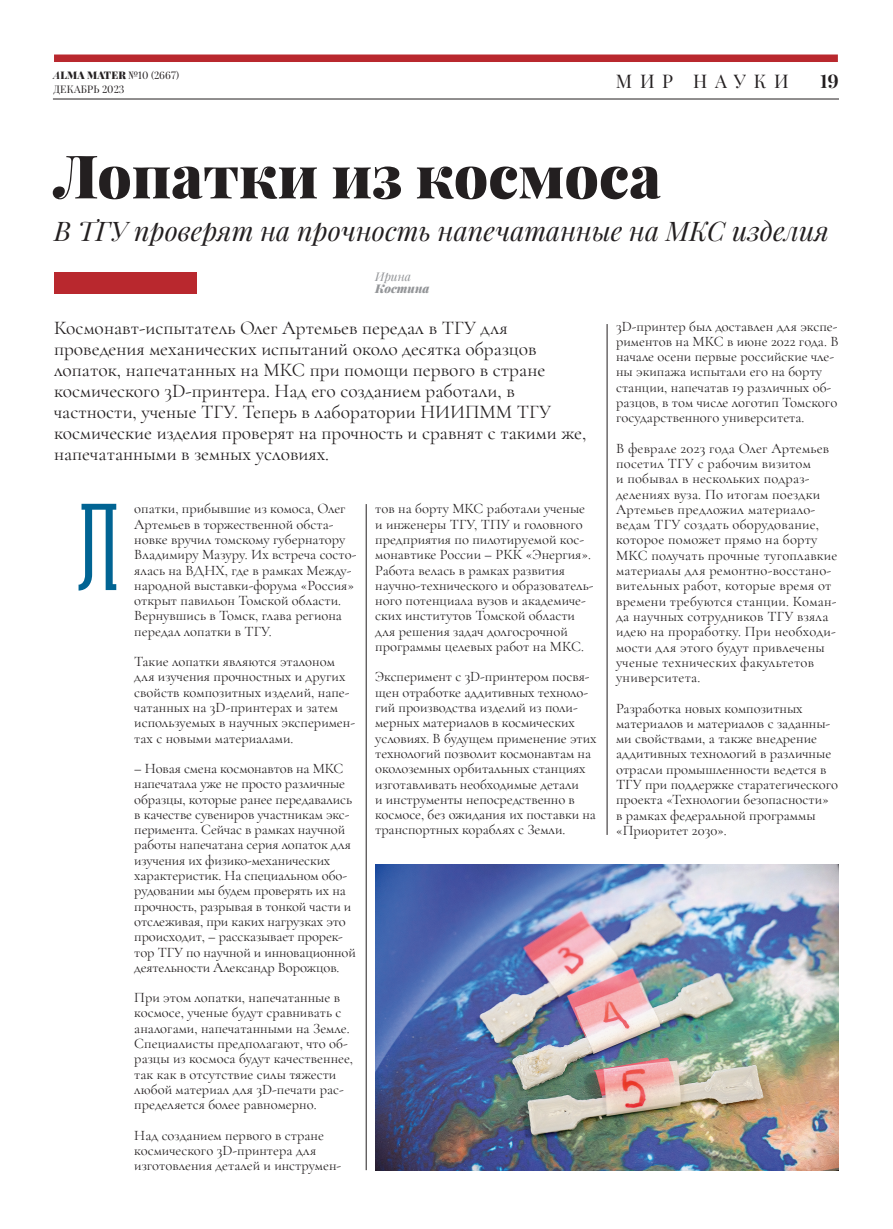
<style>
.page{position:relative;width:893px;height:1229px;background:#fff}
.page>*{position:absolute;margin:0;border:0;box-sizing:border-box;transform-origin:0 0}
.t1{font:123.3px "Ristretto Slab Pro";color:#016493}
.Alma_head_50{font:900 60px "Playfair Display";color:#231f20}
.Alma_Subhead_22{font:italic 27px "Playfair Display";color:#231f20}
.Alma_lead{font:19.5px/21px "Cormorant Garamond";color:#231f20}
.t2{font:18.75px "Playfair Display";letter-spacing:.41em;color:#231f20}
.t3{font:700 18.75px "Playfair Display";color:#231f20}
.Alma_body{font:14.55px/15.3px "Cormorant Garamond";color:#231f20}
.Alma_Author{font:italic 900 12px/12px "Playfair Display";color:#939598}
.t4{font:10.5px "Playfair Display";color:#231f20}
.s1{font-weight:700;font-style:italic}
.s2{font-weight:900}
.s3{font-weight:400}
</style>
<div class="page">
<div style="left:54px;top:55px;width:784px;height:7px;background:#b9282e"></div>
<hr style="left:53px;top:99px;width:786px;height:1px;background:#231f20">
<div style="left:54px;top:272px;width:143px;height:21px;background:#b9282e"></div>
<img style="left:375px;top:864px;width:464px;height:306px">
<hr style="left:366px;top:504px;width:1px;height:666px;background:#231f20">
<hr style="left:607px;top:324px;width:1px;height:511px;background:#231f20">
<p class="t4" style="left:54px;top:69px;width:127px"><span class="s1">A</span><span class="s2">LMA MATER</span> №10 (2667)</p>
<p class="t4" style="left:54px;top:83px;width:72px">ДЕКАБРЬ 2023</p>
<p class="t2" style="left:616px;top:69px;width:174px">МИР НАУКИ</p>
<p class="t3" style="left:820px;top:70px;width:20px">19</p>
<p class="Alma_head_50" style="left:54px;top:137px;width:608px">Лопатки из космоса</p>
<p class="Alma_Subhead_22" style="left:54px;top:213px;width:776px">В ТГУ проверят на прочность напечатанные на МКС изделия</p>
<p class="Alma_Author" style="left:375px;top:270px;width:56px"><span class="s3">Ирина<br></span>Костина</p>
<p class="Alma_lead" style="left:54px;top:317px;width:534px">Космонавт-испытатель Олег Артемьев передал в ТГУ для проведения механических испытаний около десятка образцов лопаток, напечатанных на МКС при помощи первого в стране космического 3D-принтера. Над его созданием работали, в частности, ученые ТГУ. Теперь в лаборатории НИИПММ ТГУ космические изделия проверят на прочность и сравнят с такими же, напечатанными в земных условиях.</p>
<p class="t1" style="left:76px;top:478px;width:45px">Л</p>
<p class="Alma_body" style="left:134px;top:501px;width:224px">опатки, прибывшие из комоса, Олег Артемьев в торжественной обста&shy;новке вручил томскому губернатору Владимиру Мазуру. Их встреча состо&shy;ялась на ВДНХ, где в рамках Между&shy;народной выставки-форума «Россия» открыт павильон Томской области.<br>Вернувшись в Томск, глава региона передал лопатки в ТГУ.</p>
<p class="Alma_body" style="left:134px;top:654px;width:222px">Такие лопатки являются эталоном для изучения прочностных и других свойств композитных изделий, напе&shy;чатанных на 3D-принтерах и затем используемых в научных эксперимен&shy;тах с новыми материалами.</p>
<p class="Alma_body" style="left:134px;top:760px;width:223px">– Новая смена космонавтов на МКС напечатала уже не просто различные образцы, которые ранее передавались в качестве сувениров участникам экс&shy;перимента. Сейчас в рамках научной работы напечатана серия лопаток для изучения их физико-механических характеристик. На специальном обо&shy;рудовании мы будем проверять их на прочность, разрывая в тонкой части и отслеживая, при каких нагрузках это происходит, – рассказывает прорек&shy;тор ТГУ по научной и инновационной деятельности Александр Ворожцов.</p>
<p class="Alma_body" style="left:134px;top:990px;width:220px">При этом лопатки, напечатанные в космосе, ученые будут сравнивать с аналогами, напечатанными на Земле.<br>Специалисты предполагают, что об&shy;разцы из космоса будут качественнее, так как в отсутствие силы тяжести любой материал для 3D-печати рас&shy;пределяется более равномерно.</p>
<p class="Alma_body" style="left:134px;top:1127px;width:208px">Над созданием первого в стране космического 3D-принтера для изготовления деталей и инструмен-</p>
<p class="Alma_body" style="left:375px;top:501px;width:220px">тов на борту МКС работали ученые и инженеры ТГУ, ТПУ и головного предприятия по пилотируемой кос&shy;монавтике России – РКК «Энергия».<br>Работа велась в рамках развития научно-технического и образователь&shy;ного потенциала вузов и академиче&shy;ских институтов Томской области для решения задач долгосрочной программы целевых работ на МКС.</p>
<p class="Alma_body" style="left:375px;top:669px;width:223px">Эксперимент с 3D-принтером посвя&shy;щен отработке аддитивных техноло&shy;гий производства изделий из поли&shy;мерных материалов в космических условиях. В будущем применение этих технологий позволит космонавтам на околоземных орбитальных станциях изготавливать необходимые детали<br>и инструменты непосредственно в космосе, без ожидания их поставки на транспортных кораблях с Земли.</p>
<p class="Alma_body" style="left:616px;top:318px;width:224px">3D-принтер был доставлен для экспе&shy;риментов на МКС в июне 2022 года. В начале осени первые российские чле&shy;ны экипажа испытали его на борту станции, напечатав 19 различных об&shy;разцов, в том числе логотип Томского государственного университета.</p>
<p class="Alma_body" style="left:616px;top:440px;width:223px">В феврале 2023 года Олег Артемьев посетил ТГУ с рабочим визитом<br>и побывал в нескольких подраз&shy;делениях вуза. По итогам поездки<br>Артемьев предложил материало&shy;ведам ТГУ создать оборудование, которое поможет прямо на борту<br>МКС получать прочные тугоплавкие материалы для ремонтно-восстано&shy;вительных работ, которые время от времени требуются станции. Коман&shy;да научных сотрудников ТГУ взяла идею на проработку. При необходи&shy;мости для этого будут привлечены ученые технических факультетов университета.</p>
<p class="Alma_body" style="left:616px;top:700px;width:224px">Разработка новых композитных материалов и материалов с заданны&shy;ми свойствами, а также внедрение аддитивных технологий в различные отрасли промышленности ведется в<br>ТГУ при поддержке старатегического проекта «Технологии безопасности» в рамках федеральной программы «Приоритет 2030».</p>
</div>
